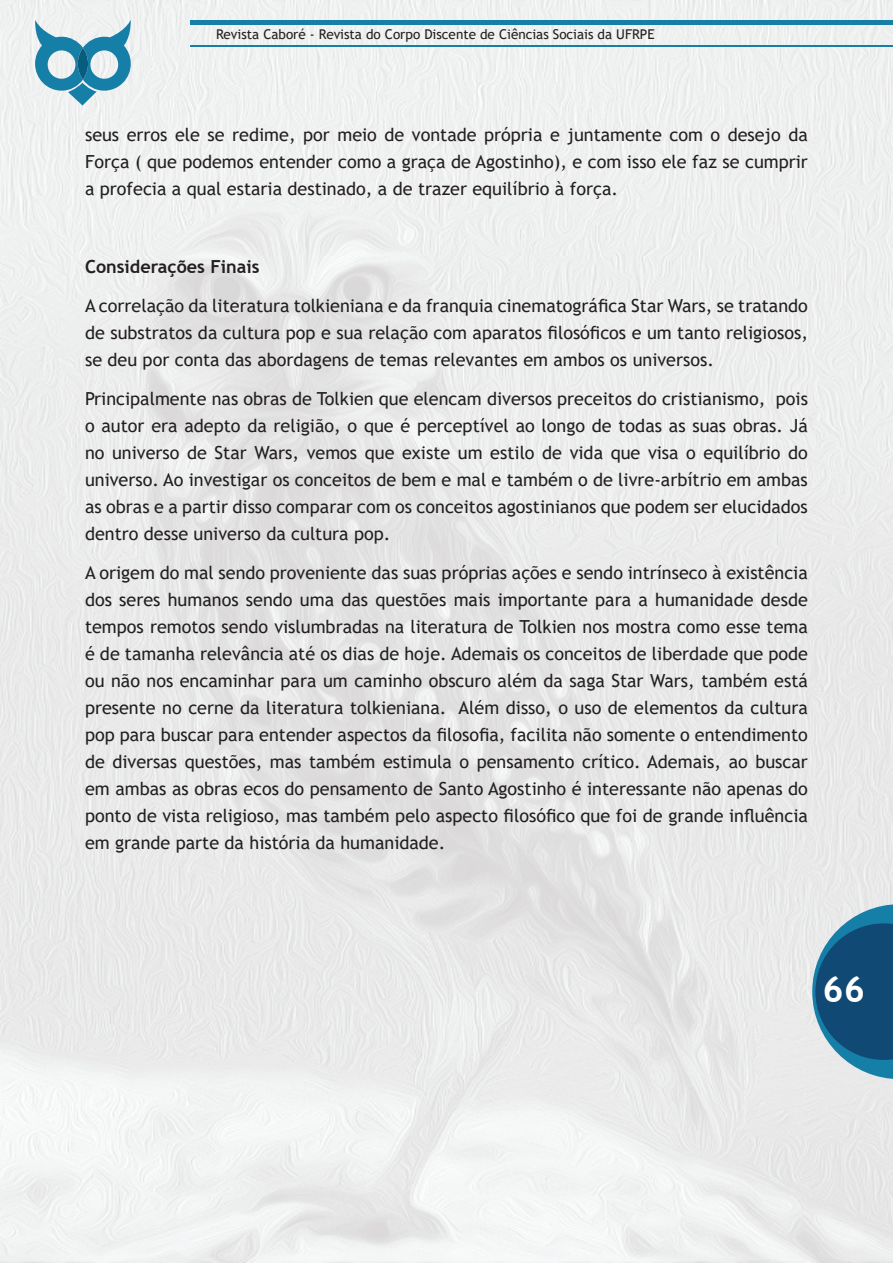
<style>
.page{position:relative;width:893px;height:1263px;background:#fff}
.page>*{position:absolute;margin:0;border:0;box-sizing:border-box;transform-origin:0 0}
.t1{font:700 36px "Trebuchet MS";color:#fff}
.t2{font:18px/27px "Trebuchet MS";color:#231f20;text-align:justify}
.t3{font:700 18px "Trebuchet MS";color:#231f20}
.t4{font:13.5px "Trebuchet MS";color:#231f20}
</style>
<div class="page">
<img style="left:0;top:0;width:893px;height:1263px">
<svg style="left:812px;top:904px;width:81px;height:175px;background:#467999"></svg>
<div style="left:190px;top:20px;width:702px;height:5px;background:#167fa8"></div>
<hr style="left:190px;top:45px;width:702px;height:1px;background:#167fa8">
<svg style="left:35px;top:20px;width:96px;height:85px"></svg>
<p class="t4" style="left:216px;top:25px;width:440px">Revista Caboré - Revista do Corpo Discente de Ciências Sociais da UFRPE</p>
<p class="t2" style="left:85px;top:121px;width:724px">seus erros ele se redime, por meio de vontade própria e juntamente com o desejo da Força ( que podemos entender como a graça de Agostinho), e com isso ele faz se cumprir a profecia a qual estaria destinado, a de trazer equilíbrio à força.</p>
<p class="t3" style="left:85px;top:255px;width:176px">Considerações Finais</p>
<p class="t2" style="left:85px;top:292px;width:724px">A correlação da literatura tolkieniana e da franquia cinematográfica Star Wars, se tratando de substratos da cultura pop e sua relação com aparatos filosóficos e um tanto religiosos, se deu por conta das abordagens de temas relevantes em ambos os universos.</p>
<p class="t2" style="left:85px;top:385px;width:724px">Principalmente nas obras de Tolkien que elencam diversos preceitos do cristianismo, pois o autor era adepto da religião, o que é perceptível ao longo de todas as suas obras. Já no universo de Star Wars, vemos que existe um estilo de vida que visa o equilíbrio do universo. Ao investigar os conceitos de bem e mal e também o de livre-arbítrio em ambas as obras e a partir disso comparar com os conceitos agostinianos que podem ser elucidados dentro desse universo da cultura pop.</p>
<p class="t2" style="left:85px;top:559px;width:724px">A origem do mal sendo proveniente das suas próprias ações e sendo intrínseco à existência dos seres humanos sendo uma das questões mais importante para a humanidade desde tempos remotos sendo vislumbradas na literatura de Tolkien nos mostra como esse tema é de tamanha relevância até os dias de hoje. Ademais os conceitos de liberdade que pode ou não nos encaminhar para um caminho obscuro além da saga Star Wars, também está presente no cerne da literatura tolkieniana. Além disso, o uso de elementos da cultura pop para buscar para entender aspectos da filosofia, facilita não somente o entendimento de diversas questões, mas também estimula o pensamento crítico. Ademais, ao buscar em ambas as obras ecos do pensamento de Santo Agostinho é interessante não apenas do ponto de vista religioso, mas também pelo aspecto filosófico que foi de grande influência em grande parte da história da humanidade.</p>
<h1 class="t1" style="left:823px;top:967px;width:44px">66</h1>
</div>
